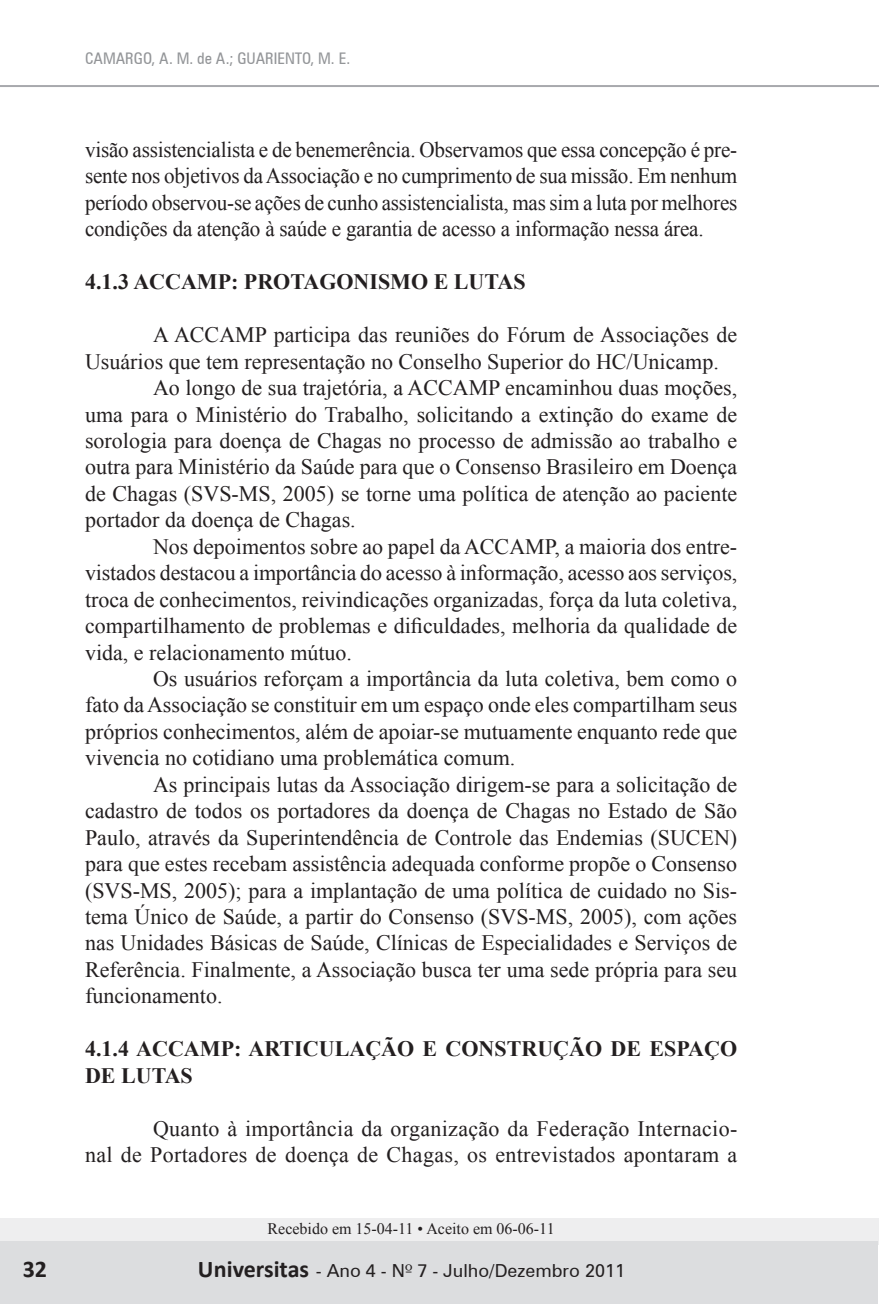
<style>
.page{position:relative;width:879px;height:1304px;background:#fff}
.page>*{position:absolute;margin:0;border:0;box-sizing:border-box;transform-origin:0 0}
.t1{font:700 24px "Calibri";color:#231f20}
.t2{font:22px/26.4px "Times New Roman";color:#231f20;text-align:right}
.t3{font:22px/26.4px "Times New Roman";color:#231f20;text-align:justify;scale:.96 1}
.t4{font:700 22px "Times New Roman";color:#231f20}
.t5{font:18px "Zurich BT";color:#231f20}
.t6{font:16px "Times New Roman";color:#231f20}
.t7{font:condensed 16px "Zurich BT";color:#939598}
.s1{font-family:"Calibri";font-weight:700;font-size:24px}
.s2{font-family:"Zapf Humanist 601 BT"}
</style>
<div class="page">
<div style="left:0;top:1218px;width:878px;height:27px;background:#eeeeef"></div>
<div style="left:0;top:1242px;width:878px;height:62px;background:#dcdddf"></div>
<hr style="left:0;top:85px;width:879px;height:2px;background:#a8a9ad">
<p class="t7" style="left:85px;top:48px;width:267px">CAMARGO, A. M. de A.; GUARIENTO, M. E.</p>
<p class="t3" style="left:85px;top:136px;width:681px">visão assistencialista e de benemerência. Observamos que essa concepção é pre&shy;sente nos objetivos da Associação e no cumprimento de sua missão. Em nenhum período observou-se ações de cunho assistencialista, mas sim a luta por melhores condições da atenção à saúde e garantia de acesso a informação nessa área.</p>
<p class="t4" style="left:85px;top:267px;width:176px">4.1.3 ACCAMP: PROTAGONISMO</p>
<p class="t4" style="left:434px;top:267px;width:36px">E LUTAS</p>
<p class="t2" style="left:153px;top:321px;width:585px">A ACCAMP participa das reuniões do Fórum de Associações de</p>
<p class="t2" style="left:85px;top:348px;width:635px">Usuários que tem representação no Conselho Superior do HC/Unicamp.</p>
<p class="t2" style="left:153px;top:374px;width:585px">Ao longo de sua trajetória, a ACCAMP encaminhou duas moções,</p>
<p class="t2" style="left:85px;top:401px;width:654px">uma para o Ministério do Trabalho, solicitando a extinção do exame de</p>
<p class="t2" style="left:85px;top:427px;width:653px">sorologia para doença de Chagas no processo de admissão ao trabalho e</p>
<p class="t2" style="left:85px;top:453px;width:653px">outra para Ministério da Saúde para que o Consenso Brasileiro em Doença</p>
<p class="t2" style="left:85px;top:480px;width:653px">de Chagas (SVS-MS, 2005) se torne uma política de atenção ao paciente</p>
<p class="t2" style="left:85px;top:506px;width:272px">portador da doença de Chagas.</p>
<p class="t2" style="left:153px;top:533px;width:586px">Nos depoimentos sobre ao papel da ACCAMP, a maioria dos entre-</p>
<p class="t2" style="left:85px;top:559px;width:654px">vistados destacou a importância do acesso à informação, acesso aos serviços,</p>
<p class="t2" style="left:85px;top:586px;width:654px">troca de conhecimentos, reivindicações organizadas, força da luta coletiva,</p>
<p class="t2" style="left:85px;top:612px;width:653px">compartilhamento de problemas e dificuldades, melhoria da qualidade de</p>
<p class="t2" style="left:85px;top:639px;width:269px">vida, e relacionamento mútuo.</p>
<p class="t2" style="left:153px;top:665px;width:585px">Os usuários reforçam a importância da luta coletiva, bem como o</p>
<p class="t2" style="left:85px;top:691px;width:654px">fato da Associação se constituir em um espaço onde eles compartilham seus</p>
<p class="t2" style="left:85px;top:718px;width:653px">próprios conhecimentos, além de apoiar-se mutuamente enquanto rede que</p>
<p class="t2" style="left:85px;top:744px;width:432px">vivencia no cotidiano uma problemática comum.</p>
<p class="t2" style="left:153px;top:771px;width:585px">As principais lutas da Associação dirigem-se para a solicitação de</p>
<p class="t2" style="left:85px;top:797px;width:653px">cadastro de todos os portadores da doença de Chagas no Estado de São</p>
<p class="t2" style="left:85px;top:824px;width:653px">Paulo, através da Superintendência de Controle das Endemias (SUCEN)</p>
<p class="t2" style="left:85px;top:850px;width:653px">para que estes recebam assistência adequada conforme propõe o Consenso</p>
<p class="t2" style="left:85px;top:877px;width:653px">(SVS-MS, 2005); para a implantação de uma política de cuidado no Sis-</p>
<p class="t2" style="left:85px;top:903px;width:653px">tema Único de Saúde, a partir do Consenso (SVS-MS, 2005), com ações</p>
<p class="t2" style="left:85px;top:929px;width:654px">nas Unidades Básicas de Saúde, Clínicas de Especialidades e Serviços de</p>
<p class="t2" style="left:85px;top:956px;width:653px">Referência. Finalmente, a Associação busca ter uma sede própria para seu</p>
<p class="t2" style="left:85px;top:982px;width:139px">funcionamento.</p>
<p class="t4" style="left:85px;top:1034px;width:180px">4.1.4 ACCAMP: ARTICULAÇÃO</p>
<p class="t4" style="left:422px;top:1034px;width:40px">E CONSTRUÇÃO</p>
<p class="t4" style="left:610px;top:1034px;width:55px">DE ESPAÇO</p>
<p class="t4" style="left:85px;top:1060px;width:52px">DE LUTAS</p>
<p class="t2" style="left:85px;top:1115px;width:654px">Quanto à importância da organização da Federação Internacio-<br>nal de Portadores de doença de Chagas, os entrevistados apontaram a</p>
<p class="t6" style="left:268px;top:1218px;width:289px">Recebido em 15-04-11 • Aceito em 06-06-11</p>
<p class="t1" style="left:23px;top:1253px;width:26px">32</p>
<p class="t5" style="left:198px;top:1260px;width:429px"><span class="s1">Universitas</span> - Ano 4 - N<span class="s2">º</span> 7 - Julho/Dezembro 2011</p>
</div>
